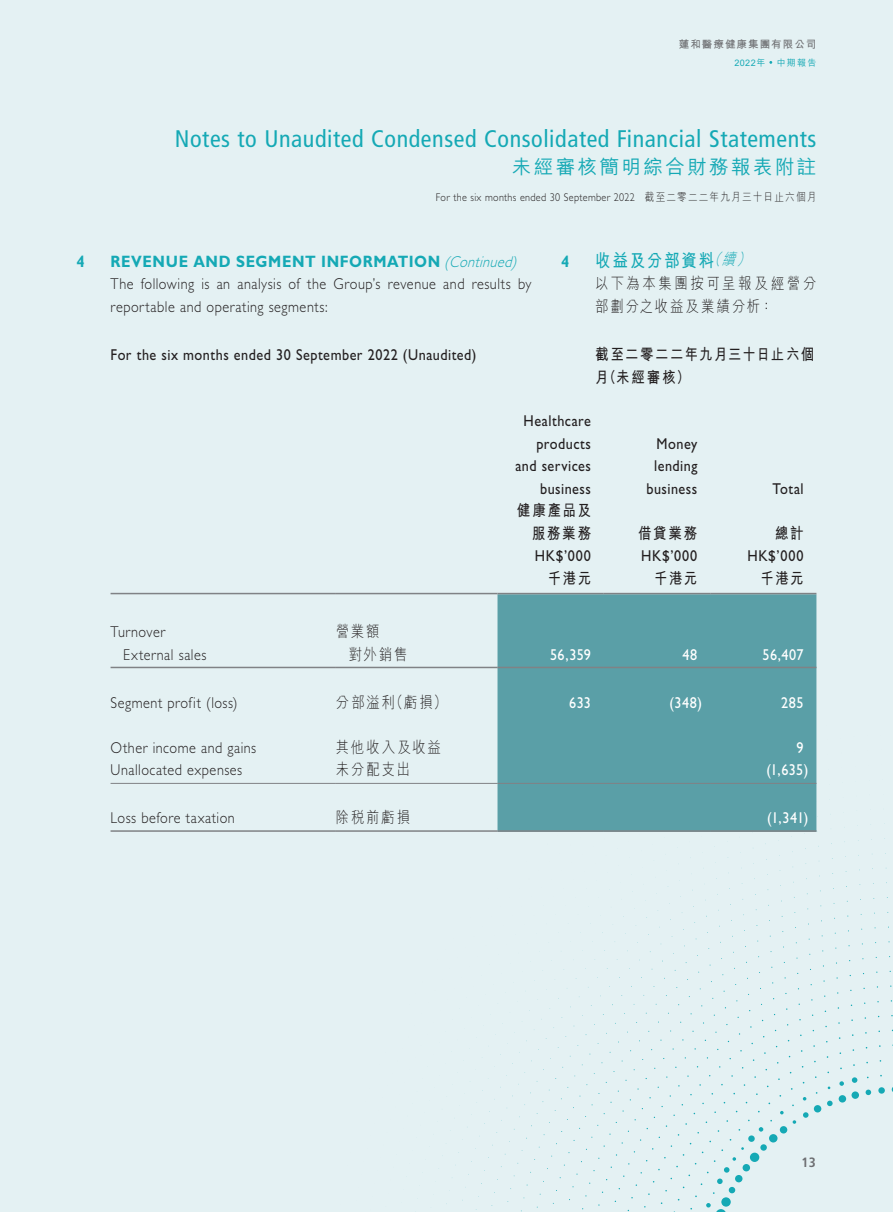
<style>
.page{position:relative;width:893px;height:1212px;background:#e4f1f3}
.page>*{position:absolute;margin:0;border:0;box-sizing:border-box;transform-origin:0 0}
.t1{font:condensed 24px "Frutiger LT Std";letter-spacing:.025em;color:#15a9b5}
.t2{font:500 19.5px "M Hei HK";letter-spacing:.125em;color:#15a9b5}
.t3{font:700 18px "M Hei HK";letter-spacing:.125em;color:#15a9b5;scale:.85 1}
.t4{font:700 16.5px "Gill Sans Std";letter-spacing:.04em;color:#15a9b5;scale:.9 1}
.t5{font:300 15.75px/22.5px "Gill Sans Std";letter-spacing:.035em;color:#231f20;scale:.9 1}
.t6{font:15.75px/22.5px "Gill Sans Std";letter-spacing:.035em;color:#231f20;text-align:right;scale:.9 1}
.t7{font:700 15.75px/22.5px "M Hei HK";letter-spacing:.12em;color:#231f20;scale:.85 1}
.t8{font:15.75px "Gill Sans Std";letter-spacing:.025em;color:#fff;scale:.9 1}
.t9{font:300 15.75px "M Hei HK";letter-spacing:.15em;color:#231f20;scale:.85 1}
.t10{font:300 15.75px/22.5px "M Hei HK";letter-spacing:.175em;color:#231f20;scale:.85 1}
.t11{font:700 condensed 13.5px "Frutiger LT Std";color:#6c6d70}
.t12{font:300 11.25px "Gill Sans Std";letter-spacing:.03em;color:#231f20;scale:.9 1}
.t13{font:700 10.5px "M Hei HK";letter-spacing:.1em;color:#6c6d70}
.t14{font:500 9px "M Hei HK";letter-spacing:.085em;color:#15a9b5}
.s1{font-family:"M Hei HK"}
.s2{font-weight:300;font-style:italic;font-size:15.75px}
</style>
<div class="page">
<div style="left:878px;top:1087px;width:7px;height:7px;background:#15a9b5;border-radius:50%"></div>
<svg style="left:866px;top:1089px;width:5px;height:6px"></svg>
<div style="left:851px;top:1091px;width:8px;height:8px;background:#15a9b5;border-radius:50%"></div>
<div style="left:839px;top:1095px;width:7px;height:7px;background:#15a9b5;border-radius:50%"></div>
<svg style="left:827px;top:1100px;width:6px;height:6px"></svg>
<div style="left:814px;top:1105px;width:7px;height:7px;background:#15a9b5;border-radius:50%"></div>
<svg style="left:803px;top:1112px;width:5px;height:6px"></svg>
<svg style="left:793px;top:1120px;width:3px;height:4px"></svg>
<div style="left:780px;top:1126px;width:7px;height:7px;background:#15a9b5;border-radius:50%"></div>
<div style="left:769px;top:1134px;width:8px;height:8px;background:#15a9b5;border-radius:50%"></div>
<div style="left:760px;top:1144px;width:7px;height:7px;background:#15a9b5;border-radius:50%"></div>
<div style="left:750px;top:1152px;width:9px;height:10px;background:#15a9b5;border-radius:50%"></div>
<div style="left:743px;top:1164px;width:7px;height:7px;background:#15a9b5;border-radius:50%"></div>
<div style="left:735px;top:1175px;width:7px;height:7px;background:#15a9b5;border-radius:50%"></div>
<svg style="left:729px;top:1187px;width:6px;height:6px"></svg>
<div style="left:721px;top:1197px;width:10px;height:9px;background:#15a9b5;border-radius:50%"></div>
<svg style="left:852px;top:1077px;width:5px;height:6px"></svg>
<svg style="left:839px;top:1081px;width:5px;height:5px"></svg>
<svg style="left:780px;top:1111px;width:4px;height:3px"></svg>
<svg style="left:759px;top:1127px;width:4px;height:4px"></svg>
<div style="left:748px;top:1135px;width:7px;height:7px;background:#15a9b5;border-radius:50%"></div>
<svg style="left:732px;top:1157px;width:4px;height:4px"></svg>
<svg style="left:724px;top:1167px;width:5px;height:5px"></svg>
<svg style="left:717px;top:1178px;width:6px;height:6px"></svg>
<svg style="left:706px;top:1203px;width:20px;height:9px"></svg>
<div style="left:497px;top:594px;width:319px;height:236px;background:#5a9fa7"></div>
<hr style="left:111px;top:593px;width:225px;height:1px;background:#808285">
<hr style="left:336px;top:593px;width:161px;height:1px;background:#808285">
<hr style="left:497px;top:593px;width:107px;height:1px;background:#808285">
<hr style="left:604px;top:593px;width:106px;height:1px;background:#808285">
<hr style="left:710px;top:593px;width:106px;height:1px;background:#808285">
<hr style="left:111px;top:667px;width:225px;height:1px;background:#808285">
<hr style="left:336px;top:667px;width:161px;height:1px;background:#808285">
<hr style="left:497px;top:667px;width:107px;height:1px;background:#808285">
<hr style="left:604px;top:667px;width:106px;height:1px;background:#808285">
<hr style="left:710px;top:667px;width:106px;height:1px;background:#808285">
<hr style="left:111px;top:783px;width:225px;height:1px;background:#808285">
<hr style="left:336px;top:783px;width:161px;height:1px;background:#808285">
<hr style="left:497px;top:783px;width:107px;height:1px;background:#808285">
<hr style="left:604px;top:783px;width:106px;height:1px;background:#808285">
<hr style="left:710px;top:783px;width:106px;height:1px;background:#808285">
<hr style="left:111px;top:830px;width:225px;height:2px;background:#808285">
<hr style="left:336px;top:830px;width:161px;height:2px;background:#808285">
<hr style="left:497px;top:830px;width:107px;height:2px;background:#808285">
<hr style="left:604px;top:830px;width:106px;height:2px;background:#808285">
<hr style="left:710px;top:830px;width:106px;height:2px;background:#808285">
<p class="t13" style="left:679px;top:36px;width:139px">蓮和醫療健康集團有限公司</p>
<p class="t14" style="left:734px;top:56px;width:84px">2022年 中期報告</p>
<h1 class="t1" style="left:175px;top:125px;width:643px">Notes to Unaudited Condensed Consolidated Financial Statements</h1>
<p class="t2" style="left:512px;top:152px;width:306px">未經審核簡明綜合財務報表附註</p>
<p class="t12" style="left:436px;top:191px;width:424px">For the six months ended 30 September 2022 <span class="s1">截至二零二二年九月三十日止六個月</span></p>
<p class="t4" style="left:77px;top:252px;width:11px">4</p>
<p class="t4" style="left:111px;top:252px;width:458px">REVENUE AND SEGMENT INFORMATION <span class="s2">(Continued)</span></p>
<p class="t5" style="left:111px;top:273px;width:469px">The following is an analysis of the Group’s revenue and results by reportable and operating segments:</p>
<p class="t6" style="left:111px;top:343px;width:408px">For the six months ended 30 September 2022 (Unaudited)</p>
<p class="t4" style="left:561px;top:252px;width:11px">4</p>
<p class="t3" style="left:595px;top:247px;width:188px">收益及分部資料<span class="s2">（續）</span></p>
<p class="t10" style="left:595px;top:272px;width:262px">以下為本集團按可呈報及經營分部劃分之收益及業績分析：</p>
<p class="t7" style="left:595px;top:342px;width:259px">截至二零二二年九月三十日止六個月（未經審核）</p>
<p class="t6" style="left:515px;top:410px;width:86px">Healthcare products and services business</p>
<p class="t7" style="left:517px;top:498px;width:89px;text-align:right">健康產品及服務業務</p>
<p class="t6" style="left:646px;top:432px;width:58px">Money lending business</p>
<p class="t6" style="left:772px;top:477px;width:36px">Total</p>
<p class="t7" style="left:638px;top:520px;width:71px">借貸業務</p>
<p class="t7" style="left:775px;top:520px;width:35px">總計</p>
<p class="t6" style="left:535px;top:545px;width:64px">HK$’000</p>
<p class="t6" style="left:641px;top:545px;width:64px">HK$’000</p>
<p class="t6" style="left:747px;top:545px;width:64px">HK$’000</p>
<p class="t7" style="left:548px;top:565px;width:52px">千港元</p>
<p class="t7" style="left:654px;top:565px;width:52px">千港元</p>
<p class="t7" style="left:760px;top:565px;width:52px">千港元</p>
<p class="t5" style="left:111px;top:621px;width:62px">Turnover</p>
<p class="t9" style="left:336px;top:623px;width:53px">營業額</p>
<p class="t5" style="left:123px;top:643px;width:94px">External sales</p>
<p class="t9" style="left:349px;top:646px;width:71px">對外銷售</p>
<p class="t8" style="left:550px;top:645px;width:47px">56,359</p>
<p class="t8" style="left:682px;top:645px;width:18px">48</p>
<p class="t8" style="left:763px;top:645px;width:47px">56,407</p>
<p class="t5" style="left:111px;top:691px;width:143px">Segment profit (loss)</p>
<p class="t9" style="left:336px;top:694px;width:132px">分部溢利（虧損）</p>
<p class="t8" style="left:569px;top:693px;width:26px">633</p>
<p class="t8" style="left:669px;top:693px;width:38px">(348)</p>
<p class="t8" style="left:781px;top:693px;width:27px">285</p>
<p class="t5" style="left:111px;top:736px;width:163px">Other income and gains</p>
<p class="t9" style="left:336px;top:739px;width:125px">其他收入及收益</p>
<p class="t8" style="left:797px;top:738px;width:9px">9</p>
<p class="t5" style="left:111px;top:759px;width:148px">Unallocated expenses</p>
<p class="t9" style="left:336px;top:761px;width:89px">未分配支出</p>
<p class="t8" style="left:766px;top:761px;width:48px">(1,635)</p>
<p class="t5" style="left:111px;top:807px;width:140px">Loss before taxation</p>
<p class="t9" style="left:336px;top:809px;width:89px">除稅前虧損</p>
<p class="t8" style="left:767px;top:809px;width:47px">(1,341)</p>
<p class="t11" style="left:802px;top:1154px;width:16px">13</p>
</div>
